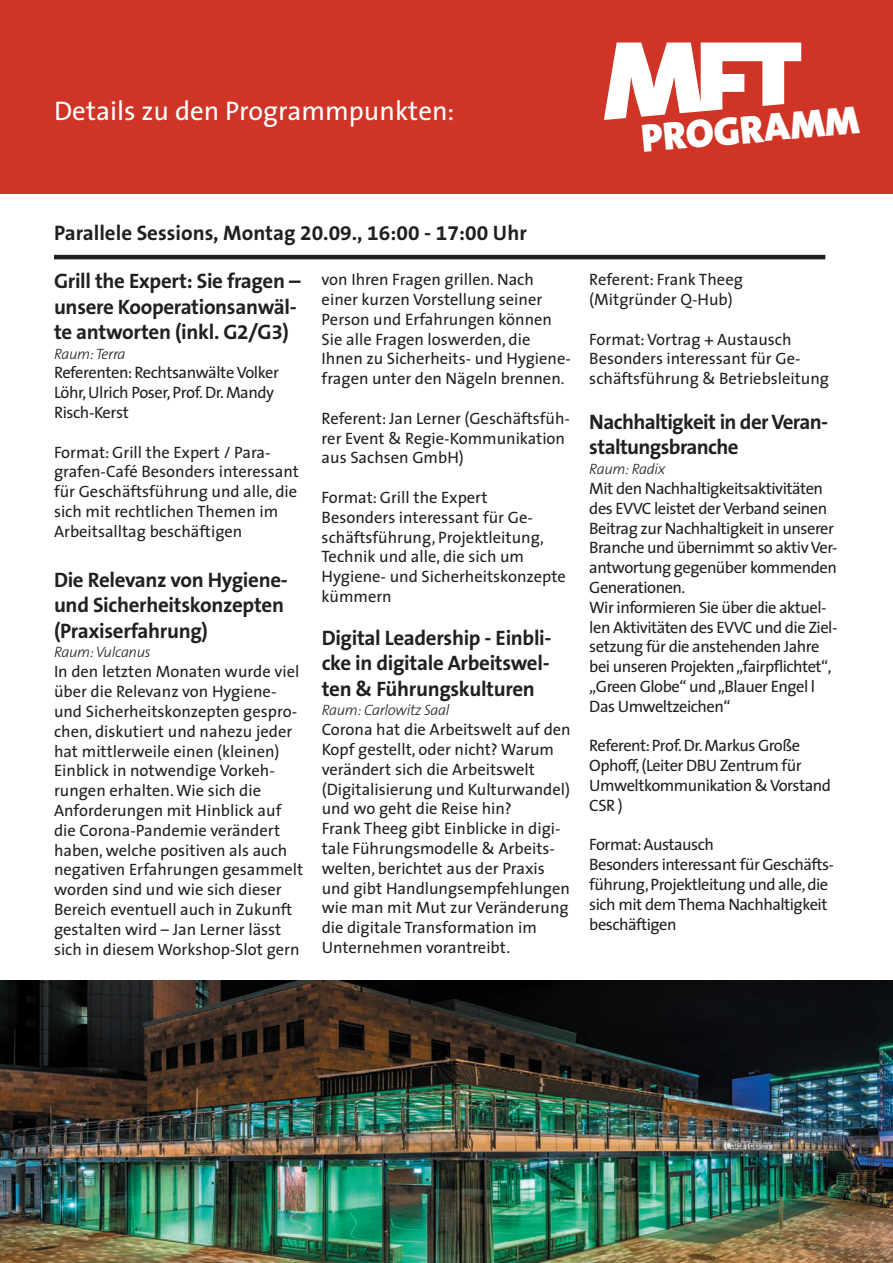
<style>
.page{position:relative;width:893px;height:1263px;background:#fff}
.page>*{position:absolute;margin:0;border:0;box-sizing:border-box;transform-origin:0 0}
.t1{font:900 39.9px "The Sans B9";color:#fff}
.t2{font:27px "The Sans";color:#fff}
.t3{font:700 21px/25.2px "The Sans B7";letter-spacing:-.015em;color:#231f20}
.t4{font:16.5px/19.8px "The Sans";color:#231f20}
.t5{font:16.5px/19.8px "The Sans";letter-spacing:-.03em;color:#231f20}
.t6{font:16.5px/19.8px "The Sans";letter-spacing:-.025em;color:#231f20}
.t7{font:italic 300 15px "The Sans B3";letter-spacing:-.025em;color:#231f20}
</style>
<div class="page">
<div style="left:0;top:0;width:893px;height:193px;background:#cf3427"></div>
<svg style="left:604px;top:43px;width:197px;height:77px"></svg>
<hr style="left:54px;top:255px;width:771px;height:4px;background:#231f20">
<img style="left:0;top:980px;width:893px;height:283px">
<h2 class="t2" style="left:54px;top:88px;width:402px">Details zu den Programmpunkten:</h2>
<h1 class="t1" style="left:640px;top:117px;width:220px;rotate:-5deg">PROGRAMM</h1>
<p class="t3" style="left:54px;top:220px;width:474px">Parallele Sessions, Montag 20.09., 16:00 - 17:00 Uhr</p>
<p class="t3" style="left:54px;top:269px;width:248px">Grill the Expert: Sie fragen – unsere Kooperationsanwäl&shy;te antworten (inkl. G2/G3)</p>
<p class="t7" style="left:54px;top:346px;width:73px">Raum: Terra</p>
<p class="t6" style="left:54px;top:362px;width:227px">Referenten: Rechtsanwälte Volker<br>Löhr, Ulrich Poser, Prof. Dr. Mandy<br>Risch-Kerst</p>
<p class="t4" style="left:54px;top:442px;width:246px">Format: Grill the Expert / Para&shy;grafen-Café Besonders interessant für Geschäftsführung und alle, die sich mit rechtlichen Themen im<br>Arbeitsalltag beschäftigen</p>
<p class="t3" style="left:54px;top:568px;width:235px">Die Relevanz von Hygiene&shy;und Sicherheitskonzepten (Praxiserfahrung)</p>
<p class="t7" style="left:54px;top:645px;width:98px">Raum: Vulcanus</p>
<p class="t4" style="left:54px;top:661px;width:251px">In den letzten Monaten wurde viel über die Relevanz von Hygiene&shy;und Sicherheitskonzepten gespro&shy;chen, diskutiert und nahezu jeder hat mittlerweile einen (kleinen)<br>Einblick in notwendige Vorkeh&shy;rungen erhalten. Wie sich die<br>Anforderungen mit Hinblick auf die Corona-Pandemie verändert haben, welche positiven als auch negativen Erfahrungen gesammelt worden sind und wie sich dieser<br>Bereich eventuell auch in Zukunft gestalten wird – Jan Lerner lässt sich in diesem Workshop-Slot gern</p>
<p class="t4" style="left:322px;top:269px;width:251px">von Ihren Fragen grillen. Nach einer kurzen Vorstellung seiner<br>Person und Erfahrungen können<br>Sie alle Fragen loswerden, die<br>Ihnen zu Sicherheits- und Hygiene&shy;fragen unter den Nägeln brennen.</p>
<p class="t4" style="left:322px;top:408px;width:250px">Referent: Jan Lerner (Geschäftsfüh&shy;rer Event &amp; Regie-Kommunikation aus Sachsen GmbH)</p>
<p class="t4" style="left:322px;top:487px;width:246px">Format: Grill the Expert<br>Besonders interessant für Ge&shy;schäftsführung, Projektleitung,<br>Technik und alle, die sich um<br>Hygiene- und Sicherheitskonzepte kümmern</p>
<p class="t3" style="left:322px;top:626px;width:231px;text-align:justify">Digital Leadership - Einbli&shy;cke in digitale Arbeitswel&shy;ten &amp; Führungskulturen</p>
<p class="t7" style="left:322px;top:703px;width:129px">Raum: Carlowitz Saal</p>
<p class="t4" style="left:322px;top:719px;width:251px">Corona hat die Arbeitswelt auf den<br>Kopf gestellt, oder nicht? Warum verändert sich die Arbeitswelt (Digitalisierung und Kulturwandel) und wo geht die Reise hin?<br>Frank Theeg gibt Einblicke in digi&shy;tale Führungsmodelle &amp; Arbeits&shy;welten, berichtet aus der Praxis und gibt Handlungsempfehlungen wie man mit Mut zur Veränderung die digitale Transformation im<br>Unternehmen vorantreibt.</p>
<p class="t4" style="left:589px;top:269px;width:155px">Referent: Frank Theeg (Mitgründer Q-Hub)</p>
<p class="t4" style="left:589px;top:329px;width:241px">Format: Vortrag + Austausch<br>Besonders interessant für Ge&shy;schäftsführung &amp; Betriebsleitung</p>
<p class="t3" style="left:589px;top:410px;width:240px">Nachhaltigkeit in der Veran&shy;staltungsbranche</p>
<p class="t7" style="left:589px;top:461px;width:78px">Raum: Radix</p>
<p class="t5" style="left:589px;top:478px;width:250px">Mit den Nachhaltigkeitsaktivitäten des EVVC leistet der Verband seinen Beitrag zur Nachhaltigkeit in unserer Branche und übernimmt so aktiv Ver&shy;antwortung gegenüber kommenden Generationen.<br>Wir informieren Sie über die aktuel&shy;len Aktivitäten des EVVC und die Ziel&shy;setzung für die anstehenden Jahre bei unseren Projekten „fairpflichtet“, „Green Globe“ und „Blauer Engel l Das Umweltzeichen“</p>
<p class="t5" style="left:589px;top:735px;width:243px">Referent: Prof. Dr. Markus Große<br>Ophoff, (Leiter DBU Zentrum für<br>Umweltkommunikation &amp; Vorstand<br>CSR )</p>
<p class="t5" style="left:589px;top:834px;width:246px">Format: Austausch<br>Besonders interessant für Geschäfts&shy;führung, Projektleitung und alle, die sich mit dem Thema Nachhaltigkeit beschäftigen</p>
</div>
